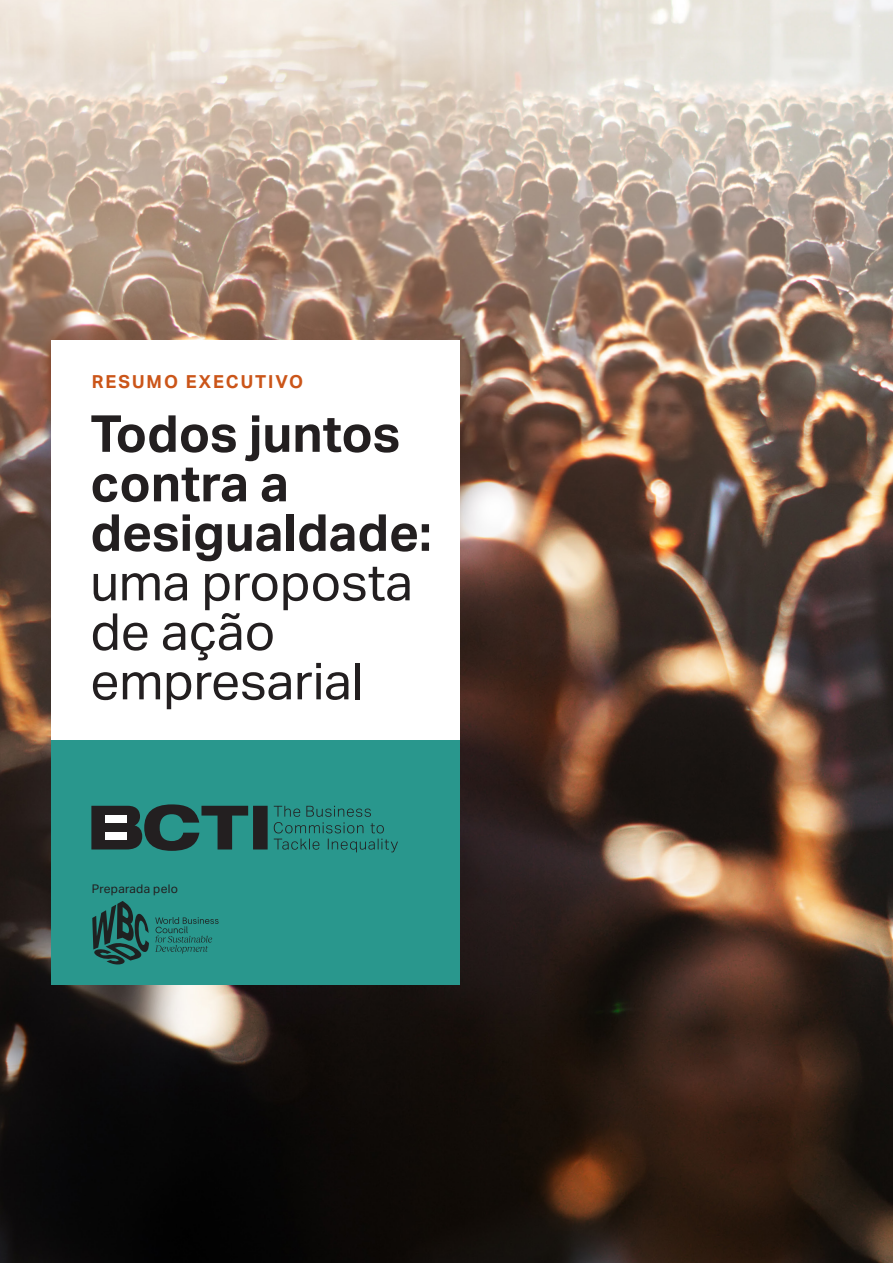
<style>
.page{position:relative;width:893px;height:1263px;background:#fff}
.page>*{position:absolute;margin:0;border:0;box-sizing:border-box;transform-origin:0 0}
.t1{font:700 51px/49.5px "Aktiv Grotesk";color:#231f20}
.Navigation_top{font:700 18px "Aktiv Grotesk";letter-spacing:.11em;color:#cb5519}
.t2{font:12px "Aktiv Grotesk";letter-spacing:.02em;color:#231f20}
.s1{font-weight:400}
</style>
<div class="page">
<img style="left:0;top:0;width:893px;height:1263px">
<div style="left:51px;top:340px;width:408px;height:644px;background:#fff"></div>
<div style="left:51px;top:740px;width:408px;height:244px;background:#29978d"></div>
<svg style="left:274px;top:839px;width:45px;height:11px"></svg>
<svg style="left:328px;top:839px;width:70px;height:13px"></svg>
<svg style="left:274px;top:806px;width:110px;height:27px"></svg>
<svg style="left:91px;top:804px;width:177px;height:47px"></svg>
<div style="left:106px;top:815px;width:21px;height:8px;background:#fff"></div>
<div style="left:106px;top:832px;width:21px;height:8px;background:#fff"></div>
<svg style="left:92px;top:901px;width:57px;height:63px"></svg>
<svg style="left:155px;top:917px;width:64px;height:36px"></svg>
<p class="Navigation_top" style="left:92px;top:371px;width:213px">RESUMO EXECUTIVO</p>
<p class="t1" style="left:90px;top:408px;width:343px">Todos juntos contra a desigualdade: <span class="s1">uma proposta de ação empresarial</span></p>
<p class="t2" style="left:92px;top:882px;width:87px">Preparada pelo</p>
</div>
